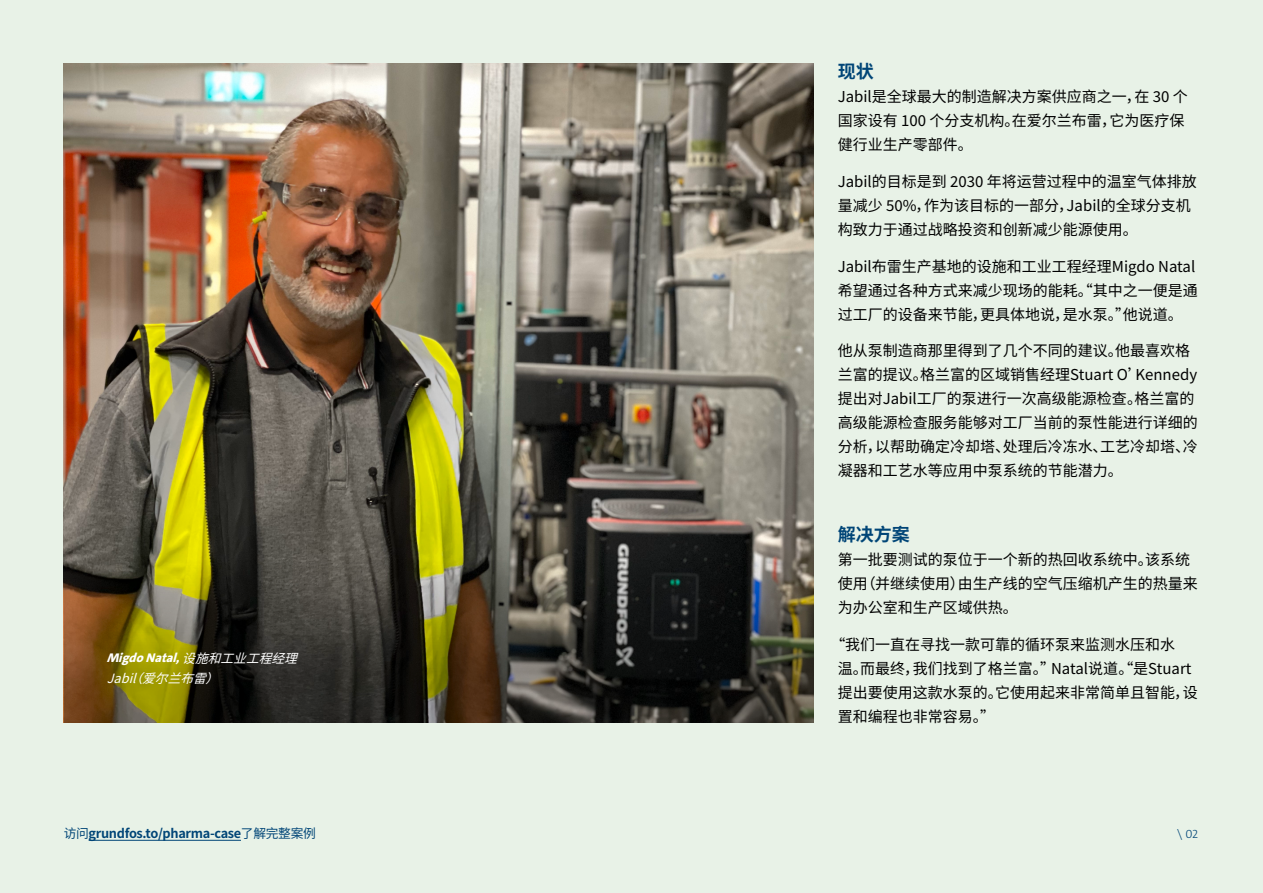
<style>
.page{position:relative;width:1263px;height:893px;background:#e8f2e7}
.page>*{position:absolute;margin:0;border:0;box-sizing:border-box;transform-origin:0 0}
.Body{font:700 18px "Noto Sans SC";color:#004577}
.Body-2{font:15px/24px "Noto Sans SC";color:#000}
.t1{font:700 12.75px "Noto Sans SC";letter-spacing:-.025em;color:#004577}
.t2{font:italic 800 12.75px "Grundfos The Sans";color:#fff}
.t3{font:italic 12.75px "Noto Sans SC";color:#fff}
.t4{font:300 12px "Grundfos The Sans";color:#004577}
.s1{font-family:"Noto Sans SC";font-weight:400}
.s2{font-weight:400}
</style>
<div class="page">
<img style="left:64px;top:64px;width:750px;height:445px">
<img style="left:64px;top:509px;width:750px;height:213px">
<hr style="left:89px;top:840px;width:152px;height:1px;background:#004577">
<p class="t2" style="left:107px;top:649px;width:202px">MigdoNatal,<span class="s1">设施和工业工程经理</span></p>
<p class="t3" style="left:107px;top:671px;width:123px">Jabil（爱尔兰布雷）</p>
<p class="Body" style="left:838px;top:61px;width:37px">现状</p>
<p class="Body-2" style="left:838px;top:85px;width:352px">Jabil是全球最大的制造解决方案供应商之一，在 30 个国家设有 100 个分支机构。在爱尔兰布雷，它为医疗保健行业生产零部件。</p>
<p class="Body-2" style="left:838px;top:170px;width:361px">Jabil的目标是到 2030 年将运营过程中的温室气体排放量减少 50%，作为该目标的一部分，Jabil的全球分支机构致力于通过战略投资和创新减少能源使用。</p>
<p class="Body-2" style="left:838px;top:254px;width:361px">Jabil布雷生产基地的设施和工业工程经理Migdo Natal希望通过各种方式来减少现场的能耗。“其中之一便是通过工厂的设备来节能，更具体地说，是水泵。”他说道。</p>
<p class="Body-2" style="left:838px;top:339px;width:361px">他从泵制造商那里得到了几个不同的建议。他最喜欢格兰富的提议。格兰富的区域销售经理Stuart O’Kennedy提出对Jabil工厂的泵进行一次高级能源检查。格兰富的高级能源检查服务能够对工厂当前的泵性能进行详细的分析，以帮助确定冷却塔、处理后冷冻水、工艺冷却塔、冷凝器和工艺水等应用中泵系统的节能潜力。</p>
<p class="Body" style="left:838px;top:525px;width:73px">解决方案</p>
<p class="Body-2" style="left:838px;top:548px;width:361px">第一批要测试的泵位于一个新的热回收系统中。该系统使用（并继续使用）由生产线的空气压缩机产生的热量来为办公室和生产区域供热。</p>
<p class="Body-2" style="left:838px;top:633px;width:361px;text-indent:-7px">“我们一直在寻找一款可靠的循环泵来监测水压和水<br>温。而最终，我们找到了格兰富。”Natal说道。“是Stuart提出要使用这款水泵的。它使用起来非常简单且智能，设置和编程也非常容易。”</p>
<p class="t1" style="left:64px;top:827px;width:254px"><span class="s2">访问</span>grundfos.to/pharma-case<span class="s2">了解完整案例</span></p>
<p class="t4" style="left:1177px;top:827px;width:23px">\ 02</p>
</div>
